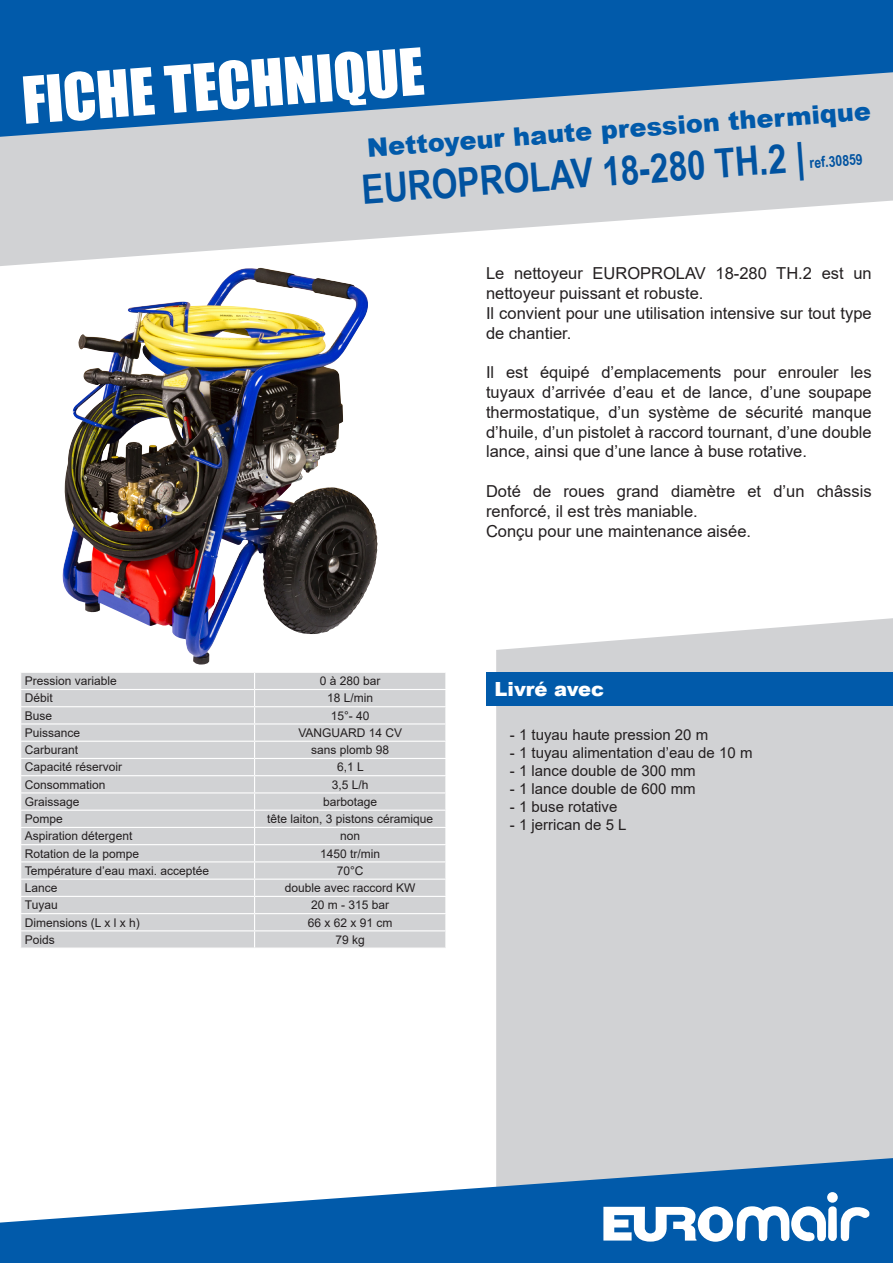
<style>
.page{position:relative;width:893px;height:1263px;background:#fff}
.page>*{position:absolute;margin:0;border:0;box-sizing:border-box;transform-origin:0 0}
.t1{font:60px "Impact";color:#fff}
.t2{font:700 40.5px "Arial Narrow";color:#0153a0}
.t3{font:900 25.5px "Arial";color:#015aaa}
.t4{font:900 19.5px "Arial";color:#fff}
.t5{font:16.5px/19.8px "Arial";color:#231f20}
.t6{font:15px "Arial";color:#231f20}
.t7{font:700 15px "Arial Narrow";color:#0153a0}
.t8{font:12px "Arial";color:#231f20}
</style>
<div class="page">
<svg style="left:0;top:137px;width:893px;height:129px;fill:#d1d2d4"></svg>
<div style="left:496px;top:618px;width:397px;height:540px;background:#d1d2d4"></div>
<svg style="left:0;top:1158px;width:893px;height:105px;fill:#015aaa"></svg>
<svg style="left:603px;top:1206px;width:269px;height:36px"></svg>
<div style="left:827px;top:1192px;width:11px;height:11px;background:#fff;border-radius:50%"></div>
<svg style="left:0;top:0;width:893px;height:137px;background:#3276b3"></svg>
<img style="left:62px;top:267px;width:316px;height:398px">
<div style="left:486px;top:672px;width:407px;height:33px;background:#015aaa"></div>
<div style="left:21px;top:673px;width:424px;height:274px;background:#d1d2d4"></div>
<hr style="left:20px;top:689px;width:235px;height:1px;background:#fff">
<hr style="left:255px;top:689px;width:191px;height:1px;background:#fff">
<hr style="left:20px;top:706px;width:235px;height:1px;background:#fff">
<hr style="left:255px;top:706px;width:191px;height:1px;background:#fff">
<hr style="left:20px;top:723px;width:235px;height:1px;background:#fff">
<hr style="left:255px;top:723px;width:191px;height:1px;background:#fff">
<hr style="left:20px;top:741px;width:235px;height:1px;background:#fff">
<hr style="left:255px;top:741px;width:191px;height:1px;background:#fff">
<hr style="left:20px;top:758px;width:235px;height:1px;background:#fff">
<hr style="left:255px;top:758px;width:191px;height:1px;background:#fff">
<hr style="left:20px;top:775px;width:235px;height:1px;background:#fff">
<hr style="left:255px;top:775px;width:191px;height:1px;background:#fff">
<svg style="left:254px;top:673px;width:1px;height:274px"></svg>
<svg style="left:445px;top:673px;width:1px;height:274px"></svg>
<hr style="left:20px;top:792px;width:235px;height:1px;background:#fff">
<hr style="left:20px;top:810px;width:235px;height:1px;background:#fff">
<hr style="left:20px;top:827px;width:235px;height:1px;background:#fff">
<hr style="left:20px;top:844px;width:235px;height:1px;background:#fff">
<hr style="left:20px;top:861px;width:235px;height:1px;background:#fff">
<hr style="left:20px;top:878px;width:235px;height:2px;background:#fff">
<hr style="left:20px;top:896px;width:235px;height:1px;background:#fff">
<hr style="left:20px;top:913px;width:235px;height:1px;background:#fff">
<hr style="left:20px;top:930px;width:235px;height:1px;background:#fff">
<hr style="left:255px;top:792px;width:191px;height:1px;background:#fff">
<hr style="left:255px;top:810px;width:191px;height:1px;background:#fff">
<hr style="left:255px;top:827px;width:191px;height:1px;background:#fff">
<hr style="left:255px;top:844px;width:191px;height:1px;background:#fff">
<hr style="left:255px;top:861px;width:191px;height:1px;background:#fff">
<hr style="left:255px;top:878px;width:191px;height:2px;background:#fff">
<hr style="left:255px;top:896px;width:191px;height:1px;background:#fff">
<hr style="left:255px;top:913px;width:191px;height:1px;background:#fff">
<hr style="left:255px;top:930px;width:191px;height:1px;background:#fff">
<h1 class="t1" style="left:19px;top:53px;width:404px;rotate:-4deg">FICHE TECHNIQUE</h1>
<p class="t3" style="left:366px;top:128px;width:507px;rotate:-4deg">Nettoyeur haute pression thermique</p>
<p class="t2" style="left:360px;top:158px;width:446px;rotate:-4deg">EUROPROLAV 18-280 TH.2 |</p>
<p class="t7" style="left:809px;top:151px;width:55px;rotate:-4deg">ref.30859</p>
<p class="t5" style="left:486px;top:263px;width:387px">Le nettoyeur EUROPROLAV 18-280 TH.2 est un nettoyeur puissant et robuste.</p>
<p class="t5" style="left:486px;top:303px;width:387px">Il convient pour une utilisation intensive sur tout type de chantier.</p>
<p class="t5" style="left:486px;top:362px;width:387px;text-align:justify">Il est équipé d’emplacements pour enrouler les tuyaux d’arrivée d’eau et de lance, d’une soupape thermostatique, d’un système de sécurité manque d’huile, d’un pistolet à raccord tournant, d’une double lance, ainsi que d’une lance à buse rotative.</p>
<p class="t5" style="left:486px;top:481px;width:387px">Doté de roues grand diamètre et d’un châssis renforcé, il est très maniable.</p>
<p class="t5" style="left:486px;top:521px;width:267px">Conçu pour une maintenance aisée.</p>
<p class="t8" style="left:25px;top:673px;width:94px">Pression variable</p>
<p class="t8" style="left:320px;top:673px;width:62px">0 à 280 bar</p>
<p class="t8" style="left:25px;top:690px;width:30px">Débit</p>
<p class="t8" style="left:327px;top:690px;width:48px">18 L/min</p>
<p class="t8" style="left:25px;top:707px;width:29px">Buse</p>
<p class="t8" style="left:331px;top:707px;width:40px">15°- 40</p>
<p class="t8" style="left:25px;top:724px;width:57px">Puissance</p>
<p class="t8" style="left:298px;top:724px;width:105px">VANGUARD 14 CV</p>
<p class="t8" style="left:25px;top:742px;width:55px">Carburant</p>
<p class="t8" style="left:311px;top:742px;width:80px">sans plomb 98</p>
<p class="t8" style="left:25px;top:759px;width:99px">Capacité réservoir</p>
<p class="t8" style="left:337px;top:759px;width:28px">6,1 L</p>
<p class="t8" style="left:25px;top:776px;width:82px">Consommation</p>
<p class="t8" style="left:332px;top:776px;width:38px">3,5 L/h</p>
<p class="t8" style="left:25px;top:793px;width:56px">Graissage</p>
<p class="t8" style="left:323px;top:793px;width:56px">barbotage</p>
<p class="t8" style="left:25px;top:811px;width:40px">Pompe</p>
<p class="t8" style="left:267px;top:811px;width:168px">tête laiton, 3 pistons céramique</p>
<p class="t8" style="left:25px;top:828px;width:109px">Aspiration détergent</p>
<p class="t8" style="left:340px;top:828px;width:22px">non</p>
<p class="t8" style="left:25px;top:845px;width:116px">Rotation de la pompe</p>
<p class="t8" style="left:320px;top:845px;width:62px">1450 tr/min</p>
<p class="t8" style="left:25px;top:862px;width:186px">Température d’eau maxi. acceptée</p>
<p class="t8" style="left:337px;top:862px;width:28px">70°C</p>
<p class="t8" style="left:25px;top:880px;width:34px">Lance</p>
<p class="t8" style="left:285px;top:880px;width:132px">double avec raccord KW</p>
<p class="t8" style="left:25px;top:897px;width:34px">Tuyau</p>
<p class="t8" style="left:311px;top:897px;width:80px">20 m - 315 bar</p>
<p class="t8" style="left:25px;top:914px;width:116px">Dimensions (L x l x h)</p>
<p class="t8" style="left:308px;top:914px;width:86px">66 x 62 x 91 cm</p>
<p class="t8" style="left:25px;top:931px;width:32px">Poids</p>
<p class="t8" style="left:336px;top:931px;width:31px">79 kg</p>
<p class="t4" style="left:495px;top:674px;width:111px">Livré avec</p>
<p class="t6" style="left:510px;top:724px;width:200px">- 1 tuyau haute pression 20 m</p>
<p class="t6" style="left:510px;top:742px;width:244px">- 1 tuyau alimentation d’eau de 10 m</p>
<p class="t6" style="left:510px;top:760px;width:187px">- 1 lance double de 300 mm</p>
<p class="t6" style="left:510px;top:778px;width:187px">- 1 lance double de 600 mm</p>
<p class="t6" style="left:510px;top:796px;width:109px">- 1 buse rotative</p>
<p class="t6" style="left:510px;top:814px;width:118px">- 1 jerrican de 5 L</p>
</div>
